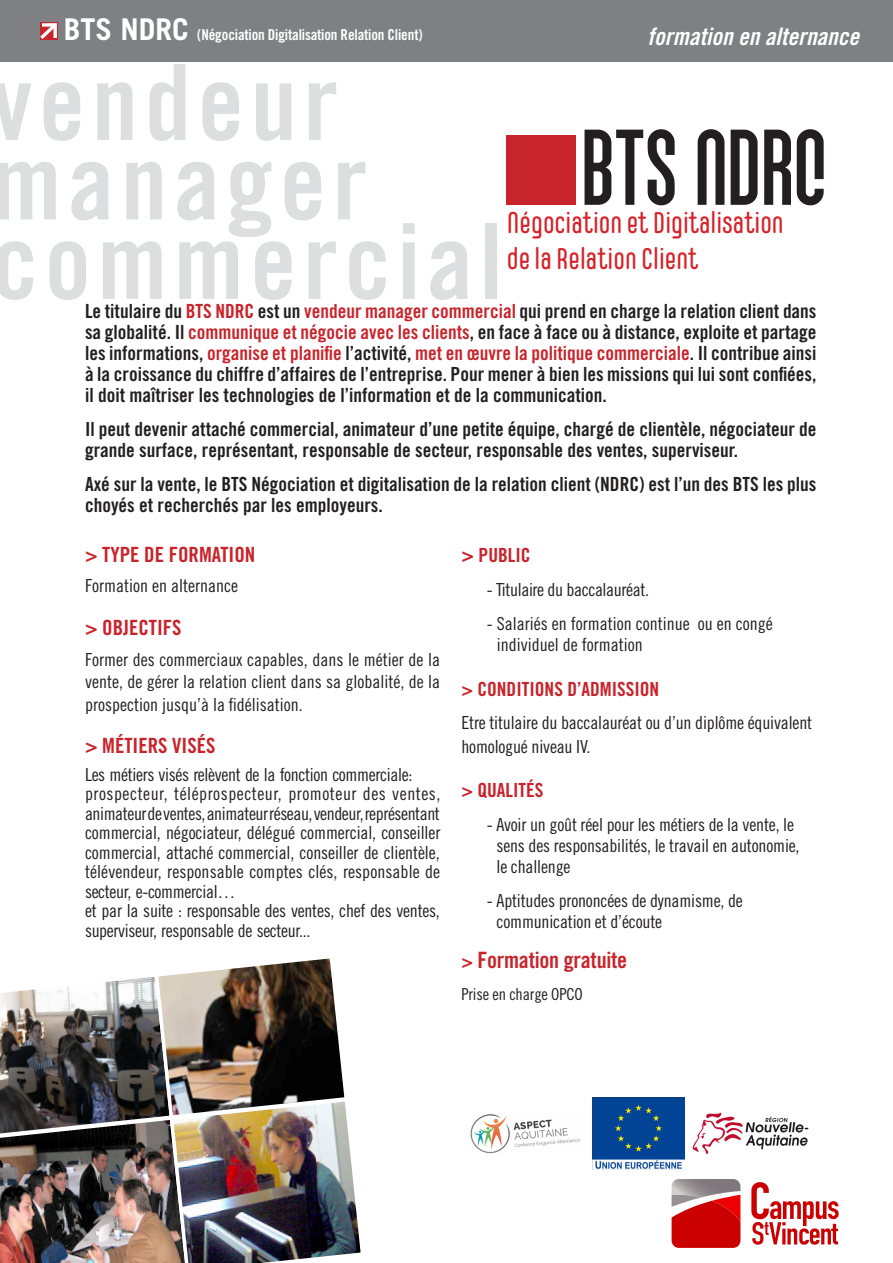
<style>
.page{position:relative;width:893px;height:1263px;background:#fff}
.page>*{position:absolute;margin:0;border:0;box-sizing:border-box;transform-origin:0 0}
.t1{font:105px/79.5px "Trade Gothic LT Std Bd Cn 20";letter-spacing:.06em;color:#dddee0}
.t2{font:30px/36px "Carl Marx";color:#d62229}
.t3{font:24px "Trade Gothic LT Std Bd Cn 20 Obl";color:#fff}
.t4{font:22.5px "Trade Gothic LT Std Bd Cn 20";letter-spacing:-.01em;color:#c8242b}
.t5{font:21px "Trade Gothic LT Std Bd Cn 20";color:#c8242b}
.t6{font:19.5px/21px "Trade Gothic LT Std Bd Cn 20";color:#231f20}
.t7{font:19.5px "Trade Gothic LT Std Bd Cn 20";color:#c8242b}
.t8{font:18px/19.5px "Trade Gothic LT Std Cn 18";letter-spacing:-.01em;color:#231f20}
.t9{font:16.5px "Trade Gothic LT Std Cn 18";letter-spacing:-.01em;color:#231f20}
.t10{font:15px "Trade Gothic LT Std Bd Cn 20";letter-spacing:-.01em;color:#fff}
.s1{font-family:"Trade Gothic LT Std";font-weight:700;font-size:30px}
.s2{color:#c8242b}
.s3{font-size:21px}
.s4{font-size:19.5px}
</style>
<div class="page">
<div style="left:0;top:0;width:893px;height:61px;background:#7e8083"></div>
<div style="left:40px;top:22px;width:18px;height:18px;background:#c8242b"></div>
<svg style="left:40px;top:23px;width:17px;height:16px"></svg>
<div style="left:507px;top:135px;width:69px;height:69px;background:#c8242b"></div>
<svg style="left:671px;top:1179px;width:70px;height:69px;background:#c54243"></svg>
<svg style="left:751px;top:1182px;width:88px;height:63px"></svg>
<img style="left:0;top:958px;width:361px;height:305px">
<svg style="left:585px;top:129px;width:239px;height:76px"></svg>
<img style="left:470px;top:1114px;width:110px;height:40px">
<img style="left:592px;top:1098px;width:92px;height:71px">
<img style="left:692px;top:1112px;width:117px;height:43px">
<p class="t10" style="left:64px;top:26px;width:360px"><span class="s1">BTS NDRC</span> (Négociation Digitalisation Relation Client)</p>
<h3 class="t3" style="left:647px;top:22px;width:213px">formation en alternance</h3>
<h1 class="t1" style="left:-9px;top:62px;width:513px">vendeur manager commercial</h1>
<p class="t6" style="left:85px;top:300px;width:733px;text-align:justify">Le titulaire du <span class="s2">BTS NDRC</span> est un <span class="s2">vendeur manager commercial</span> qui prend en charge la relation client dans sa globalité. Il <span class="s2">communique et négocie avec les clients</span>, en face à face ou à distance, exploite et partage les informations, <span class="s2">organise et planifie</span> l’activité, <span class="s2">met en œuvre la politique commerciale</span>. Il contribue ainsi à la croissance du chiffre d’affaires de l’entreprise. Pour mener à bien les missions qui lui sont confiées, il doit maîtriser les technologies de l’information et de la communication.</p>
<p class="t6" style="left:85px;top:418px;width:733px">Il peut devenir attaché commercial, animateur d’une petite équipe, chargé de clientèle, négociateur de grande surface, représentant, responsable de secteur, responsable des ventes, superviseur.</p>
<p class="t6" style="left:85px;top:473px;width:733px">Axé sur la vente, le BTS Négociation et digitalisation de la relation client (NDRC) est l’un des BTS les plus choyés et recherchés par les employeurs.</p>
<p class="t5" style="left:85px;top:542px;width:172px">&gt; TYPE DE FORMATION</p>
<p class="t8" style="left:85px;top:576px;width:154px">Formation en alternance</p>
<p class="t5" style="left:85px;top:614px;width:98px">&gt; OBJECTIFS</p>
<p class="t8" style="left:85px;top:648px;width:357px;line-height:22.5px;text-align:justify">Former des commerciaux capables, dans le métier de la vente, de gérer la relation client dans sa globalité, de la prospection jusqu’à la fidélisation.</p>
<p class="t5" style="left:85px;top:733px;width:132px">&gt; MÉTIERS VISÉS</p>
<p class="t8" style="left:85px;top:764px;width:357px">Les métiers visés relèvent de la fonction commerciale: prospecteur, téléprospecteur, promoteur des ventes, animateur de ventes, animateur réseau, vendeur, représentant commercial, négociateur, délégué commercial, conseiller commercial, attaché commercial, conseiller de clientèle, télévendeur, responsable comptes clés, responsable de secteur, e-commercial…<br>et par la suite : responsable des ventes, chef des ventes, superviseur, responsable de secteur...</p>
<h2 class="t2" style="left:507px;top:204px;width:278px">Négociation et Digitalisation de la Relation Client</h2>
<p class="t7" style="left:461px;top:543px;width:71px"><span class="s3">&gt;</span> PUBLIC</p>
<p class="t8" style="left:487px;top:580px;width:164px">- Titulaire du baccalauréat.</p>
<p class="t8" style="left:497px;top:613px;width:277px;line-height:21px;text-indent:-10px">- Salariés en formation continue ou en congé individuel de formation</p>
<p class="t7" style="left:461px;top:677px;width:200px">&gt; CONDITIONS D’ADMISSION</p>
<p class="t8" style="left:461px;top:711px;width:352px;line-height:23.4px">Etre titulaire du baccalauréat ou d’un diplôme équivalent homologué niveau IV.</p>
<p class="t7" style="left:461px;top:778px;width:84px">&gt; QUALITÉS</p>
<p class="t8" style="left:496px;top:814px;width:305px;line-height:21px;text-indent:-10px">- Avoir un goût réel pour les métiers de la vente, le sens des responsabilités, le travail en autonomie, le challenge</p>
<p class="t8" style="left:496px;top:890px;width:248px;line-height:21px;text-indent:-10px">- Aptitudes prononcées de dynamisme, de communication et d’écoute</p>
<p class="t4" style="left:461px;top:946px;width:167px"><span class="s4">&gt;</span> Formation gratuite</p>
<p class="t9" style="left:461px;top:984px;width:123px">Prise en charge OPCO</p>
</div>
